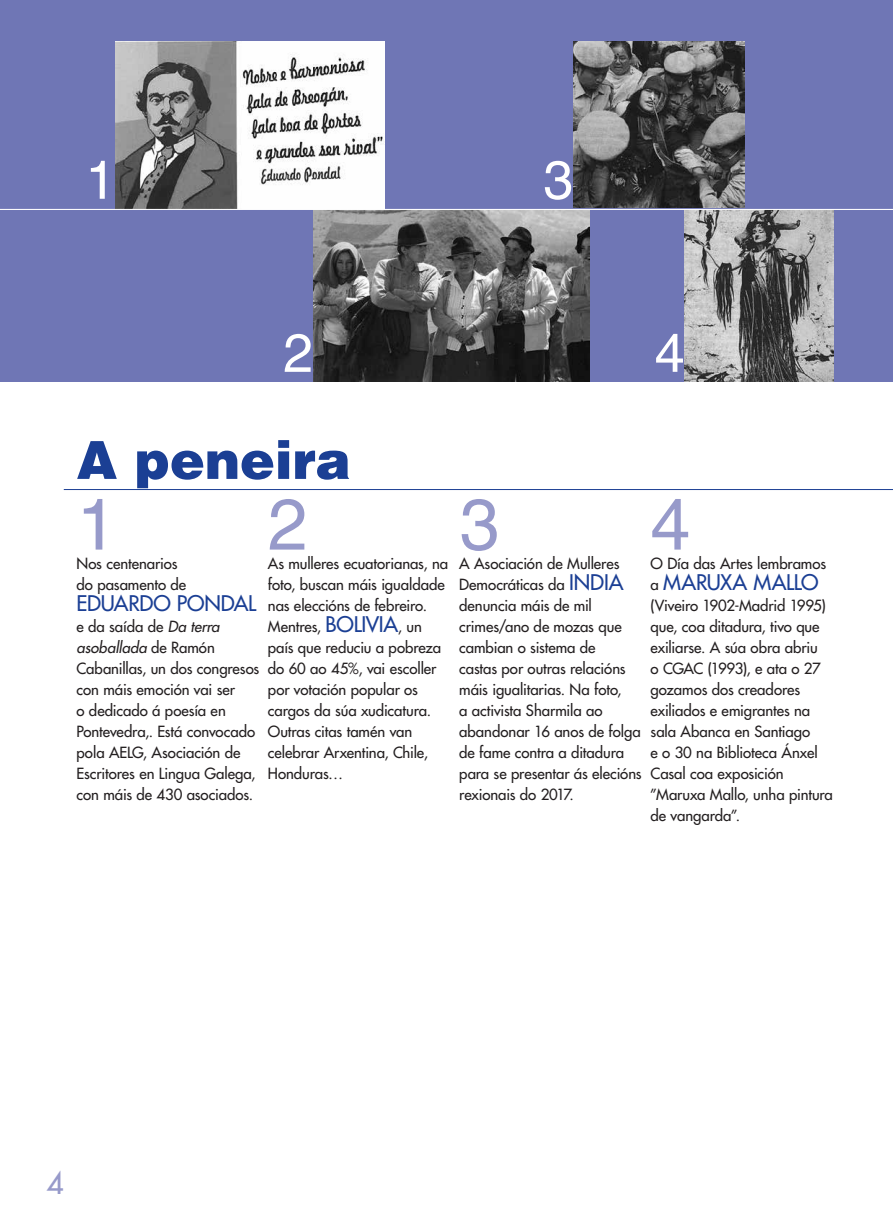
<style>
.page{position:relative;width:893px;height:1212px;background:#fff}
.page>*{position:absolute;margin:0;border:0;box-sizing:border-box;transform-origin:0 0}
.t1{font:72px "Helvetica LT Std";color:#979aca}
.t2{font:54px "Helvetica LT Std";color:#fff}
.t3{font:900 52.5px "Helvetica LT Std";color:#1b3f94}
.t4{font:500 30px "Futura Std";color:#979aca}
.t5{font:500 21px "Futura Std";letter-spacing:-.015em;color:#1b3f94}
.t6{font:500 15px/21px "Futura Std";letter-spacing:-.005em;color:#231f20}
.s1{font-style:italic}
.s2{font-size:21px;color:#1b3f94}
.s3{font-size:15px;color:#231f20}
</style>
<div class="page">
<hr style="left:64px;top:489px;width:829px;height:1px;background:#1b3f94">
<div style="left:0;top:0;width:893px;height:382px;background:#6f76b5"></div>
<img style="left:313px;top:210px;width:276px;height:172px">
<img style="left:685px;top:210px;width:148px;height:172px">
<img style="left:115px;top:41px;width:270px;height:168px">
<img style="left:573px;top:41px;width:171px;height:167px">
<hr style="left:0;top:209px;width:893px;height:1px;background:#fff">
<h2 class="t2" style="left:85px;top:148px;width:32px">1</h2>
<h2 class="t2" style="left:543px;top:148px;width:32px">3</h2>
<h2 class="t2" style="left:283px;top:322px;width:32px">2</h2>
<h2 class="t2" style="left:655px;top:322px;width:32px">4</h2>
<h3 class="t3" style="left:77px;top:426px;width:276px">A peneira</h3>
<h1 class="t1" style="left:77px;top:482px;width:42px">1</h1>
<h1 class="t1" style="left:268px;top:482px;width:42px">2</h1>
<h1 class="t1" style="left:459px;top:482px;width:42px">3</h1>
<h1 class="t1" style="left:650px;top:482px;width:42px">4</h1>
<p class="t6" style="left:77px;top:553px;width:111px">Nos centenarios do pasamento de</p>
<h3 class="t5" style="left:77px;top:590px;width:181px">EDUARDO PONDAL</h3>
<p class="t6" style="left:77px;top:616px;width:184px">e da saída de <span class="s1">Da terra asoballada</span> de Ramón<br>Cabanillas, un dos congresos con máis emoción vai ser<br>o dedicado á poesía en<br>Pontevedra,. Está convocado pola AELG, Asociación de<br>Escritores en Lingua Galega, con máis de 430 asociados.</p>
<p class="t6" style="left:268px;top:553px;width:182px">As mulleres ecuatorianas, na foto, buscan máis igualdade nas eleccións de febreiro.<br>Mentres, <span class="s2">BOLIVIA</span>, un país que reduciu a pobreza do 60 ao 45%, vai escoller por votación popular os cargos da súa xudicatura.<br>Outras citas tamén van celebrar Arxentina, Chile,<br>Honduras…</p>
<p class="t6" style="left:459px;top:553px;width:184px">A Asociación de Mulleres<br>Democráticas da <span class="s2">INDIA </span>denuncia máis de mil crimes/ano de mozas que cambian o sistema de<br>castas por outras relacións máis igualitarias. Na foto,<br>a activista Sharmila ao abandonar 16 anos de folga de fame contra a ditadura para se presentar ás elecións rexionais do 2017.</p>
<p class="t6" style="left:651px;top:553px;width:177px">O Día das Artes lembramos</p>
<h3 class="t5" style="left:651px;top:569px;width:169px"><span class="s3">a</span> MARUXA MALLO</h3>
<p class="t6" style="left:651px;top:595px;width:184px">(Viveiro 1902-Madrid 1995) que, coa ditadura, tivo que exiliarse. A súa obra abriu<br>o CGAC (1993), e ata o 27 gozamos dos creadores exiliados e emigrantes na sala Abanca en Santiago<br>e o 30 na Biblioteca Ánxel<br>Casal coa exposición ”Maruxa Mallo, unha pintura de vangarda”.</p>
<h3 class="t4" style="left:46px;top:1164px;width:19px">4</h3>
</div>
